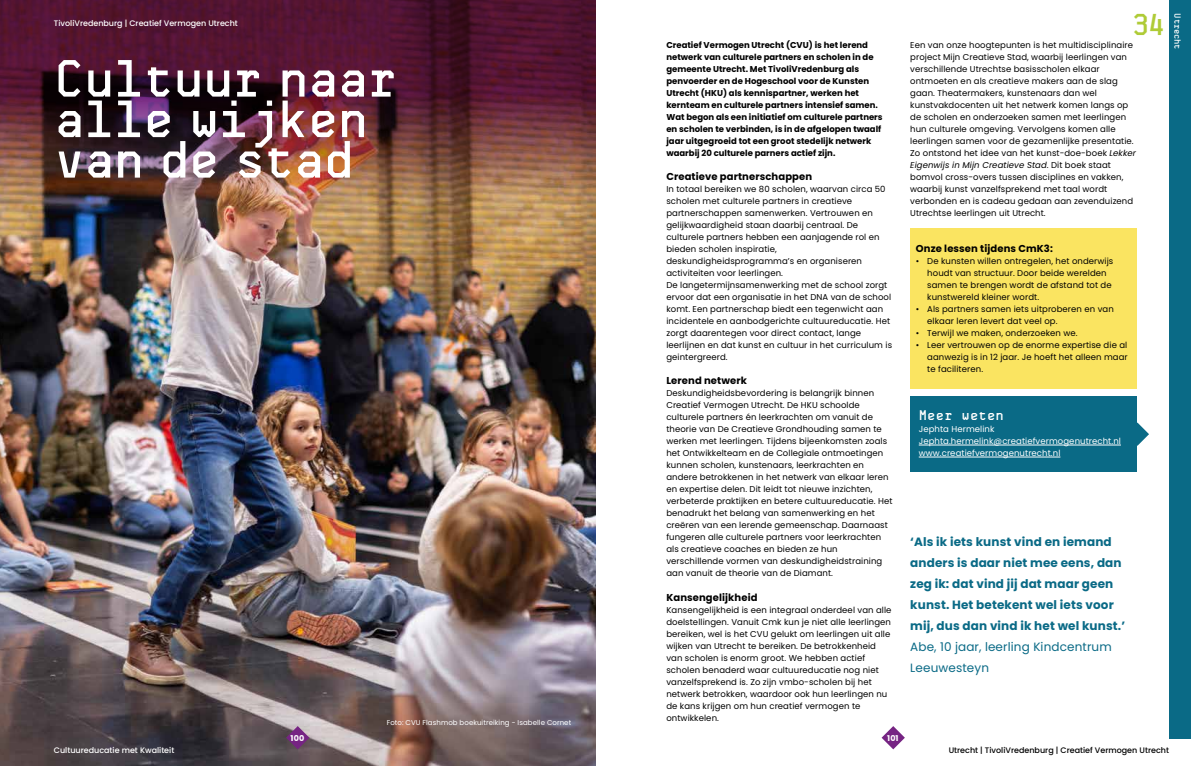
<style>
.page{position:relative;width:1191px;height:766px;background:#fff}
.page>*{position:absolute;margin:0;border:0;box-sizing:border-box;transform-origin:0 0}
.KOP{font:700 52.2px "Skyhook Mono";letter-spacing:-.03em;color:#fff}
.t1{font:700 30.2px "Skyhook Mono";color:#afcb37}
.CMK_MEERWETEN{font:700 14px "Skyhook Mono";letter-spacing:.01em;color:#fff}
.CMK_QUOTE{font:700 12px/21px "Poppins";letter-spacing:.01em;color:#0a6a86}
.CMK_QUOTE_AFZENDER{font:12px/21px "Poppins";letter-spacing:.01em;color:#0a6a86}
.CMK_TK{font:700 10px "Poppins";letter-spacing:.01em;color:#000}
.CMK_KADER_TK{font:700 10px "Poppins";letter-spacing:.01em;color:#000}
.t2{font:700 9px "Skyhook Mono";letter-spacing:-.03em;color:#fff}
.PLAT{font:8.5px/12px "Poppins";letter-spacing:.01em;color:#000}
.CMK_LEAD{font:700 8.5px/12px "Poppins";color:#000}
.CMK_KADER_PLAT{font:8.5px/12px "Poppins";letter-spacing:.01em;color:#000}
.CMK_MEER_PLAT{font:8.5px "Poppins";letter-spacing:.01em;color:#fff}
.t3{font:500 8px "Poppins";color:#fff}
.t4{font:500 8px "Poppins";color:#000}
.t5{font:700 8px "Poppins";letter-spacing:.01em;color:#fff}
.t6{font:7px "Poppins";letter-spacing:.01em;color:#fff}
.s1{font-style:italic}
</style>
<div class="page">
<img style="left:0;top:240px;width:595px;height:525px">
<div style="left:910px;top:396px;width:227px;height:76px;background:#0a6a86"></div>
<div style="left:910px;top:228px;width:227px;height:160px;background:#fae461"></div>
<svg style="left:1137px;top:422px;width:12px;height:23px"></svg>
<svg style="left:881px;top:726px;width:24px;height:23px"></svg>
<svg style="left:286px;top:725px;width:23px;height:24px"></svg>
<hr style="left:918px;top:444px;width:203px;height:1px;background:#fff">
<hr style="left:918px;top:456px;width:142px;height:1px;background:#fff">
<div style="left:1169px;top:0;width:22px;height:738px;background:#0a6a86"></div>
<img style="left:0;top:0;width:595px;height:240px">
<p class="t3" style="left:54px;top:18px;width:185px">TivoliVredenburg | Creatief Vermogen Utrecht</p>
<h1 class="KOP" style="left:54px;top:47px;width:346px">Cultuur naar</h1>
<h1 class="KOP" style="left:54px;top:87px;width:316px">alle wijken</h1>
<h1 class="KOP" style="left:54px;top:128px;width:302px">van de stad</h1>
<p class="t6" style="left:387px;top:718px;width:186px">Foto: CVU Flashmob boekuitreiking - Isabelle Cornet</p>
<p class="CMK_LEAD" style="left:666px;top:39px;width:218px">Creatief Vermogen Utrecht (CVU) is het lerend netwerk van culturele partners en scholen in de gemeente Utrecht. Met TivoliVredenburg als penvoerder en de Hogeschool voor de Kunsten Utrecht (HKU) als kennispartner, werken het kernteam en culturele partners intensief samen.<br>Wat begon als een initiatief om culturele partners en scholen te verbinden, is in de afgelopen twaalf jaar uitgegroeid tot een groot stedelijk netwerk waarbij 20 culturele parners actief zijn.</p>
<h2 class="CMK_TK" style="left:666px;top:171px;width:147px">Creatieve partnerschappen</h2>
<p class="PLAT" style="left:666px;top:183px;width:221px">In totaal bereiken we 80 scholen, waarvan circa 50 scholen met culturele partners in creatieve partnerschappen samenwerken. Vertrouwen en gelijkwaardigheid staan daarbij centraal. De culturele partners hebben een aanjagende rol en bieden scholen inspiratie, deskundigheidsprogramma’s en organiseren activiteiten voor leerlingen.</p>
<p class="PLAT" style="left:666px;top:279px;width:227px">De langetermijnsamenwerking met de school zorgt ervoor dat een organisatie in het DNA van de school komt. Een partnerschap biedt een tegenwicht aan incidentele en aanbodgerichte cultuureducatie. Het zorgt daarentegen voor direct contact, lange leerlijnen en dat kunst en cultuur in het curriculum is geintergreerd.</p>
<h2 class="CMK_TK" style="left:666px;top:375px;width:82px">Lerend netwerk</h2>
<p class="PLAT" style="left:666px;top:387px;width:228px">Deskundigheidsbevordering is belangrijk binnen Creatief Vermogen Utrecht. De HKU schoolde culturele partners én leerkrachten om vanuit de theorie van De Creatieve Grondhouding samen te werken met leerlingen. Tijdens bijeenkomsten zoals het Ontwikkelteam en de Collegiale ontmoetingen kunnen scholen, kunstenaars, leerkrachten en andere betrokkenen in het netwerk van elkaar leren en expertise delen. Dit leidt tot nieuwe inzichten, verbeterde praktijken en betere cultuureducatie. Het benadrukt het belang van samenwerking en het creëren van een lerende gemeenschap. Daarnaast fungeren alle culturele partners voor leerkrachten als creatieve coaches en bieden ze hun verschillende vormen van deskundigheidstraining aan vanuit de theorie van de Diamant.</p>
<h2 class="CMK_TK" style="left:666px;top:591px;width:93px">Kansengelijkheid</h2>
<p class="PLAT" style="left:666px;top:603px;width:227px">Kansengelijkheid is een integraal onderdeel van alle doelstellingen. Vanuit Cmk kun je niet alle leerlingen bereiken, wel is het CVU gelukt om leerlingen uit alle wijken van Utrecht te bereiken. De betrokkenheid van scholen is enorm groot. We hebben actief scholen benaderd waar cultuureducatie nog niet vanzelfsprekend is. Zo zijn vmbo-scholen bij het netwerk betrokken, waardoor ook hun leerlingen nu de kans krijgen om hun creatief vermogen te ontwikkelen.</p>
<p class="t5" style="left:291px;top:733px;width:15px">100</p>
<p class="t5" style="left:887px;top:733px;width:13px">101</p>
<h2 class="t1" style="left:1131px;top:0;width:35px">34</h2>
<p class="PLAT" style="left:910px;top:39px;width:227px">Een van onze hoogtepunten is het multidisciplinaire project Mijn Creatieve Stad, waarbij leerlingen van verschillende Utrechtse basisscholen elkaar ontmoeten en als creatieve makers aan de slag gaan. Theatermakers, kunstenaars dan wel kunstvakdocenten uit het netwerk komen langs op de scholen en onderzoeken samen met leerlingen hun culturele omgeving. Vervolgens komen alle leerlingen samen voor de gezamenlijke presentatie.<br>Zo ontstond het idee van het kunst-doe-boek <span class="s1">Lekker Eigenwijs in Mijn Creatieve Stad</span>. Dit boek staat bomvol cross-overs tussen disciplines en vakken, waarbij kunst vanzelfsprekend met taal wordt verbonden en is cadeau gedaan aan zevenduizend Utrechtse leerlingen uit Utrecht.</p>
<h3 class="CMK_KADER_TK" style="left:916px;top:243px;width:138px">Onze lessen tijdens CmK3:</h3>
<p class="CMK_KADER_PLAT" style="left:927px;top:255px;width:188px;text-indent:-11px">• De kunsten willen ontregelen, het onderwijs houdt van structuur. Door beide werelden samen te brengen wordt de afstand tot de kunstwereld kleiner wordt.</p>
<p class="CMK_KADER_PLAT" style="left:927px;top:303px;width:188px;text-indent:-11px">• Als partners samen iets uitproberen en van elkaar leren levert dat veel op.</p>
<p class="CMK_KADER_PLAT" style="left:916px;top:327px;width:163px">• Terwijl we maken, onderzoeken we.</p>
<p class="CMK_KADER_PLAT" style="left:927px;top:339px;width:202px;text-align:justify;text-indent:-11px">• Leer vertrouwen op de enorme expertise die al aanwezig is in 12 jaar. Je hoeft het alleen maar te faciliteren.</p>
<h3 class="CMK_MEERWETEN" style="left:918px;top:407px;width:87px">Meer weten</h3>
<p class="CMK_MEER_PLAT" style="left:918px;top:424px;width:77px">Jephta Hermelink</p>
<p class="CMK_MEER_PLAT" style="left:918px;top:436px;width:204px">Jephta.hermelink@creatiefvermogenutrecht.nl</p>
<p class="CMK_MEER_PLAT" style="left:918px;top:448px;width:143px">www.creatiefvermogenutrecht.nl</p>
<p class="t2" style="left:1183px;top:13px;width:38px;rotate:90deg">Utrecht</p>
<p class="CMK_QUOTE" style="left:910px;top:531px;width:216px">‘Als ik iets kunst vind en iemand anders is daar niet mee eens, dan zeg ik: dat vind jij dat maar geen kunst. Het betekent wel iets voor mij, dus dan vind ik het wel kunst.’</p>
<p class="CMK_QUOTE_AFZENDER" style="left:910px;top:636px;width:203px">Abe, 10 jaar, leerling Kindcentrum<br>Leeuwesteyn</p>
<p class="t3" style="left:54px;top:745px;width:122px">Cultuureducatie met Kwaliteit</p>
<p class="t4" style="left:948px;top:745px;width:222px">Utrecht | TivoliVredenburg | Creatief Vermogen Utrecht</p>
</div>
